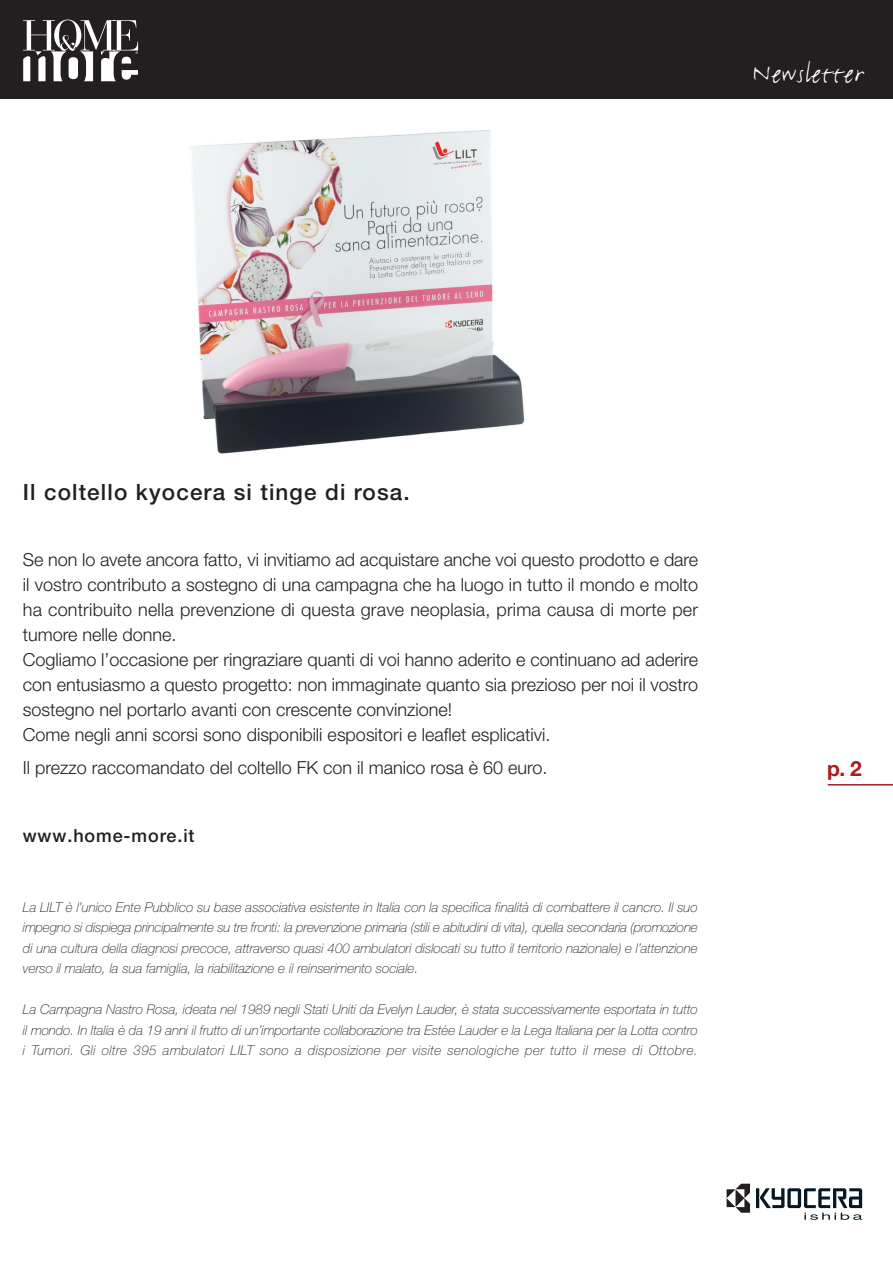
<style>
.page{position:relative;width:893px;height:1263px;background:#fff}
.page>*{position:absolute;margin:0;border:0;box-sizing:border-box;transform-origin:0 0}
.t1{font:30px "FF Justlefthand";letter-spacing:.05em;color:#fff}
.t2{font:500 22.5px "Helvetica Neue";letter-spacing:.05em;color:#231f20}
.t3{font:700 21px "Helvetica Neue";color:#ae1a1e}
.t4{font:300 18px/25px "Helvetica Neue";color:#231f20}
.t5{font:500 18px "Helvetica Neue";letter-spacing:.05em;color:#231f20}
.t6{font:italic 100 13.5px/20.5px "Helvetica Neue";letter-spacing:.015em;color:#231f20;text-align:justify}
</style>
<div class="page">
<img style="left:192px;top:130px;width:333px;height:324px">
<div style="left:0;top:0;width:893px;height:98px;background:#231f20"></div>
<hr style="left:828px;top:784px;width:65px;height:1px;background:#ae1a1e">
<svg style="left:23px;top:20px;width:115px;height:61px"></svg>
<svg style="left:727px;top:1184px;width:23px;height:29px"></svg>
<svg style="left:756px;top:1188px;width:106px;height:32px"></svg>
<h1 class="t1" style="left:752px;top:59px;width:113px">Newsletter</h1>
<h2 class="t2" style="left:23px;top:484px;width:388px">Il coltello kyocera si tinge di rosa.</h2>
<p class="t4" style="left:23px;top:548px;width:677px">Se non lo avete ancora fatto, vi invitiamo ad acquistare anche voi questo prodotto e dare il vostro contributo a sostegno di una campagna che ha luogo in tutto il mondo e molto ha contribuito nella prevenzione di questa grave neoplasia, prima causa di morte per tumore nelle donne.<br>Cogliamo l’occasione per ringraziare quanti di voi hanno aderito e continuano ad aderire con entusiasmo a questo progetto: non immaginate quanto sia prezioso per noi il vostro sostegno nel portarlo avanti con crescente convinzione!<br>Come negli anni scorsi sono disponibili espositori e leaflet esplicativi.</p>
<h3 class="t4" style="left:23px;top:757px;width:526px">Il prezzo raccomandato del coltello FK con il manico rosa è 60 euro.</h3>
<h3 class="t5" style="left:23px;top:829px;width:173px">www.home-more.it</h3>
<p class="t6" style="left:23px;top:898px;width:676px">La LILT è l’unico Ente Pubblico su base associativa esistente in Italia con la specifica finalità di combattere il cancro. Il suo impegno si dispiega principalmente su tre fronti: la prevenzione primaria (stili e abitudini di vita), quella secondaria (promozione di una cultura della diagnosi precoce, attraverso quasi 400 ambulatori dislocati su tutto il territorio nazionale) e l’attenzione verso il malato, la sua famiglia, la riabilitazione e il reinserimento sociale.</p>
<p class="t6" style="left:23px;top:1000px;width:676px">La Campagna Nastro Rosa, ideata nel 1989 negli Stati Uniti da Evelyn Lauder, è stata successivamente esportata in tutto il mondo. In Italia è da 19 anni il frutto di un’importante collaborazione tra Estée Lauder e la Lega Italiana per la Lotta contro i Tumori. Gli oltre 395 ambulatori LILT sono a disposizione per visite senologiche per tutto il mese di Ottobre.</p>
<h3 class="t3" style="left:827px;top:761px;width:36px">p. 2</h3>
</div>
